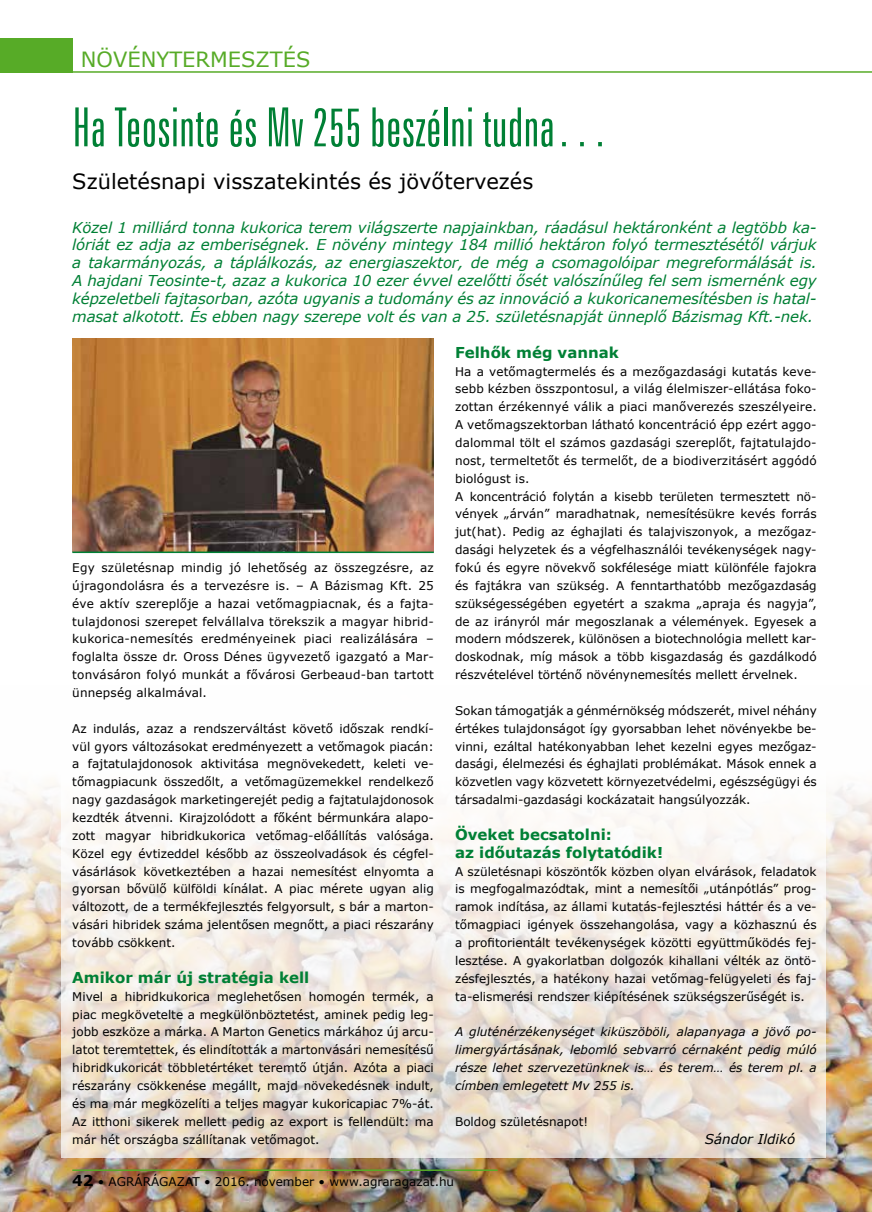
<style>
.page{position:relative;width:872px;height:1212px;background:#fff}
.page>*{position:absolute;margin:0;border:0;box-sizing:border-box;transform-origin:0 0}
.t1{font:54px "Zurich Lt X Cn PFL Normal";color:#008035}
.t2{font:21px "Verdana";color:#000}
.t3{font:21px "Verdana";color:#57ab27}
.t4{font:italic 15px/17.9px "Verdana";letter-spacing:-.01em;color:#008035;text-align:justify}
.t5{font:700 15px/17.9px "Verdana";color:#008035}
.t6{font:italic 13.5px "Verdana";color:#000}
.t7{font:12px/17.9px "Verdana";color:#000;text-align:justify}
.t8{font:italic 12px/17.9px "Verdana";color:#000;text-align:justify}
.s1{font-weight:700;font-size:15px}
</style>
<div class="page">
<img style="left:0;top:782px;width:872px;height:430px">
<svg style="left:61px;top:782px;width:764px;height:375px"></svg>
<div style="left:0;top:38px;width:72px;height:34px;background:#57ab27"></div>
<hr style="left:0;top:71px;width:872px;height:2px;background:#57ab27">
<hr style="left:72px;top:1169px;width:425px;height:2px;background:#57ab27">
<img style="left:72px;top:339px;width:362px;height:212px">
<hr style="left:72px;top:551px;width:362px;height:2px;background:#008035">
<h2 class="t3" style="left:81px;top:45px;width:231px">NÖVÉNYTERMESZTÉS</h2>
<h1 class="t1" style="left:72px;top:98px;width:538px">Ha Teosinte és Mv 255 beszélni tudna…</h1>
<h2 class="t2" style="left:72px;top:167px;width:462px">Születésnapi visszatekintés és jövőtervezés</h2>
<p class="t4" style="left:72px;top:218px;width:746px">Közel 1 milliárd tonna kukorica terem világszerte napjainkban, ráadásul hektáronként a legtöbb ka&shy;lóriát ez adja az emberiségnek. E növény mintegy 184 millió hektáron folyó termesztésétől várjuk a takarmányozás, a táplálkozás, az energiaszektor, de még a csomagolóipar megreformálását is.<br>A hajdani Teosinte-t, azaz a kukorica 10 ezer évvel ezelőtti ősét valószínűleg fel sem ismernénk egy képzeletbeli fajtasorban, azóta ugyanis a tudomány és az innováció a kukoricanemesítésben is hatal&shy;masat alkotott. És ebben nagy szerepe volt és van a 25. születésnapját ünneplő Bázismag Kft.-nek.</p>
<p class="t7" style="left:72px;top:558px;width:363px">Egy születésnap mindig jó lehetőség az összegzésre, az újragondolásra és a tervezésre is. – A Bázismag Kft. 25 éve aktív szereplője a hazai vetőmagpiacnak, és a fajta&shy;tulajdonosi szerepet felvállalva törekszik a magyar hibrid&shy;kukorica-nemesítés eredményeinek piaci realizálására – foglalta össze dr. Oross Dénes ügyvezető igazgató a Mar&shy;tonvásáron folyó munkát a fővárosi Gerbeaud-ban tartott ünnepség alkalmával.</p>
<p class="t7" style="left:72px;top:719px;width:363px">Az indulás, azaz a rendszerváltást követő időszak rendkí&shy;vül gyors változásokat eredményezett a vetőmagok piacán: a fajtatulajdonosok aktivitása megnövekedett, keleti ve&shy;tőmagpiacunk összedőlt, a vetőmagüzemekkel rendelkező nagy gazdaságok marketingerejét pedig a fajtatulajdonosok kezdték átvenni. Kirajzolódott a főként bérmunkára alapo&shy;zott magyar hibridkukorica vetőmag-előállítás valósága.<br>Közel egy évtizeddel később az összeolvadások és cégfel&shy;vásárlások következtében a hazai nemesítést elnyomta a gyorsan bővülő külföldi kínálat. A piac mérete ugyan alig változott, de a termékfejlesztés felgyorsult, s bár a marton&shy;vásári hibridek száma jelentősen megnőtt, a piaci részarány tovább csökkent.</p>
<p class="t5" style="left:72px;top:968px;width:238px">Amikor már új stratégia kell</p>
<p class="t7" style="left:72px;top:987px;width:363px">Mivel a hibridkukorica meglehetősen homogén termék, a piac megkövetelte a megkülönböztetést, aminek pedig leg&shy;jobb eszköze a márka. A Marton Genetics márkához új arcu&shy;latot teremtettek, és elindították a martonvásári nemesítésű hibridkukoricát többletértéket teremtő útján. Azóta a piaci részarány csökkenése megállt, majd növekedésnek indult, és ma már megközelíti a teljes magyar kukoricapiac 7%-át.<br>Az itthoni sikerek mellett pedig az export is fellendült: ma már hét országba szállítanak vetőmagot.</p>
<p class="t5" style="left:455px;top:343px;width:165px">Felhők még vannak</p>
<p class="t7" style="left:455px;top:362px;width:363px;text-align:left">Ha a vetőmagtermelés és a mezőgazdasági kutatás keve&shy;sebb kézben összpontosul, a világ élelmiszer-ellátása foko&shy;zottan érzékennyé válik a piaci manőverezés szeszélyeire.<br>A vetőmagszektorban látható koncentráció épp ezért aggo&shy;dalommal tölt el számos gazdasági szereplőt, fajtatulajdo&shy;nost, termeltetőt és termelőt, de a biodiverzitásért aggódó biológust is.<br>A koncentráció folytán a kisebb területen termesztett nö&shy;vények „árván” maradhatnak, nemesítésükre kevés forrás jut(hat). Pedig az éghajlati és talajviszonyok, a mezőgaz&shy;dasági helyzetek és a végfelhasználói tevékenységek nagy&shy;fokú és egyre növekvő sokfélesége miatt különféle fajokra és fajtákra van szükség. A fenntarthatóbb mezőgazdaság szükségességében egyetért a szakma „apraja és nagyja”, de az irányról már megoszlanak a vélemények. Egyesek a modern módszerek, különösen a biotechnológia mellett kar&shy;doskodnak, míg mások a több kisgazdaság és gazdálkodó részvételével történő növénynemesítés mellett érvelnek.</p>
<p class="t7" style="left:455px;top:701px;width:363px">Sokan támogatják a génmérnökség módszerét, mivel néhány értékes tulajdonságot így gyorsabban lehet növényekbe be&shy;vinni, ezáltal hatékonyabban lehet kezelni egyes mezőgaz&shy;dasági, élelmezési és éghajlati problémákat. Mások ennek a közvetlen vagy közvetett környezetvédelmi, egészségügyi és társadalmi-gazdasági kockázatait hangsúlyozzák.</p>
<p class="t5" style="left:455px;top:825px;width:209px">Öveket becsatolni:<br>az időutazás folytatódik!</p>
<p class="t7" style="left:455px;top:862px;width:363px">A születésnapi köszöntők közben olyan elvárások, feladatok is megfogalmazódtak, mint a nemesítői „utánpótlás” prog&shy;ramok indítása, az állami kutatás-fejlesztési háttér és a ve&shy;tőmagpiaci igények összehangolása, vagy a közhasznú és a profitorientált tevékenységek közötti együttműködés fej&shy;lesztése. A gyakorlatban dolgozók kihallani vélték az öntö&shy;zésfejlesztés, a hatékony hazai vetőmag-felügyeleti és faj&shy;ta-elismerési rendszer kiépítésének szükségszerűségét is.</p>
<p class="t8" style="left:455px;top:1023px;width:363px">A gluténérzékenységet kiküszöböli, alapanyaga a jövő po&shy;limergyártásának, lebomló sebvarró cérnaként pedig múló része lehet szervezetünknek is… és terem… és terem pl. a címben emlegetett Mv 255 is.</p>
<p class="t7" style="left:455px;top:1112px;width:135px">Boldog születésnapot!</p>
<p class="t6" style="left:705px;top:1129px;width:92px">Sándor Ildikó</p>
<p class="t7" style="left:72px;top:1173px;width:383px"><span class="s1">42</span> • AGRÁRÁGAZAT • 2016. november • www.agraragazat.hu</p>
</div>
